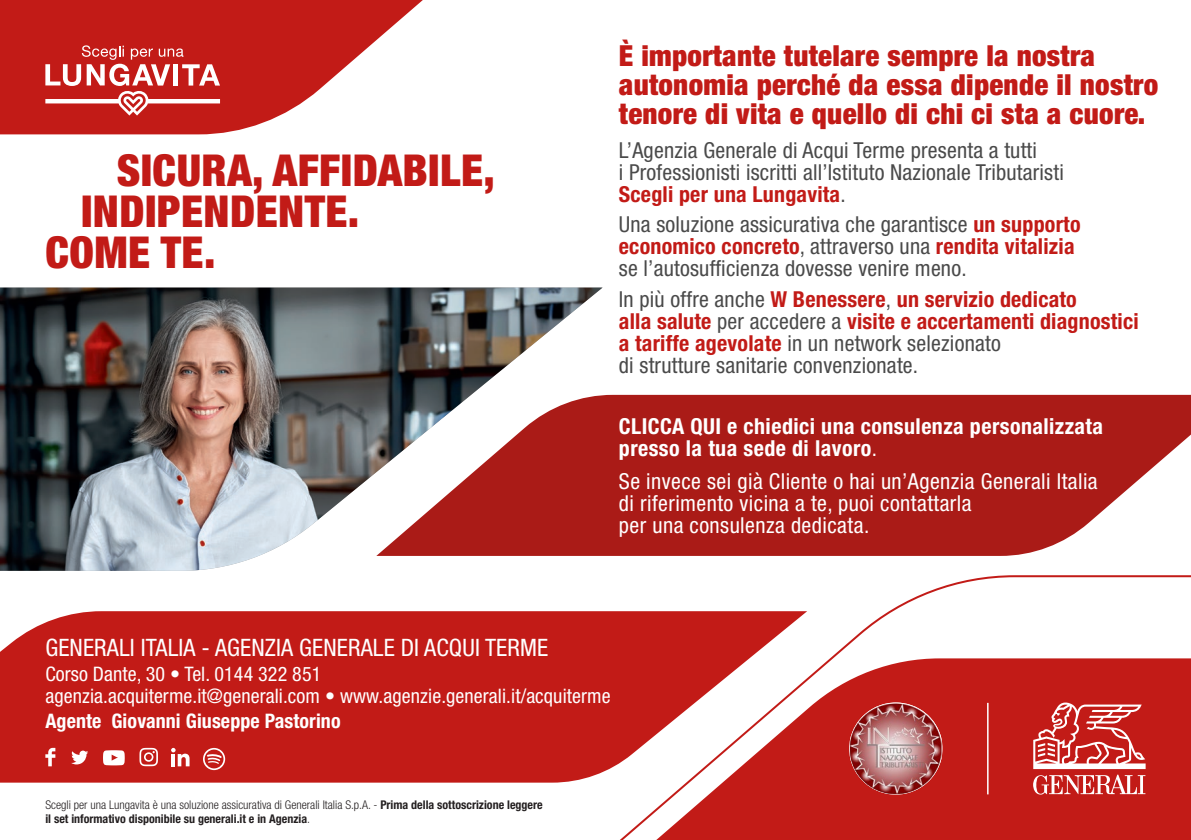
<style>
.page{position:relative;width:1191px;height:840px;background:#fff}
.page>*{position:absolute;margin:0;border:0;box-sizing:border-box;transform-origin:0 0}
.t1{font:900 condensed 44px "Helvetica Neue LT Std";letter-spacing:.01em;color:#c21b17}
.t2{font:900 condensed 29px/29px "Helvetica Neue LT Std";letter-spacing:.01em;color:#c21b17}
.t3{font:condensed 24px "Helvetica Neue LT Std";letter-spacing:.005em;color:#fff}
.t4{font:condensed 22px/22px "Helvetica Neue LT Std";letter-spacing:.01em;color:#4a4a4a}
.t5{font:700 condensed 22px/22px "Helvetica Neue LT Std";letter-spacing:.01em;color:#c21b17}
.t6{font:condensed 22px/22px "Helvetica Neue LT Std";letter-spacing:.02em;color:#fff}
.t7{font:700 condensed 22px/22px "Helvetica Neue LT Std";letter-spacing:.02em;color:#fff}
.t8{font:condensed 20px/22px "Helvetica Neue LT Std";letter-spacing:.005em;color:#fff}
.t9{font:700 condensed 20px "Helvetica Neue LT Std";letter-spacing:.005em;color:#fff}
.t10{font:700 condensed 12px/14px "Helvetica Neue LT Std";color:#231f20}
.s1{font-weight:700;color:#c21b17}
.s2{font-weight:400;color:#4a4a4a}
.s3{font-weight:400}
.s4{font-weight:300}
</style>
<div class="page">
<div style="left:0;top:611px;width:595px;height:171px;background:#c21b17"></div>
<svg style="left:203px;top:747px;width:22px;height:22px"></svg>
<svg style="left:45px;top:747px;width:10px;height:18px"></svg>
<svg style="left:71px;top:750px;width:17px;height:14px"></svg>
<svg style="left:103px;top:749px;width:22px;height:16px"></svg>
<svg style="left:139px;top:747px;width:19px;height:18px"></svg>
<svg style="left:171px;top:747px;width:18px;height:18px"></svg>
<svg style="left:595px;top:575px;width:596px;height:264px"></svg>
<img style="left:0;top:287px;width:602px;height:283px">
<svg style="left:0;top:0;width:423px;height:134px;fill:#c21b17"></svg>
<svg style="left:45px;top:45px;width:175px;height:70px"></svg>
<svg style="left:376px;top:394px;width:815px;height:161px;fill:#aa1b17"></svg>
<h1 class="t1" style="left:117px;top:143px;width:380px">SICURA, AFFIDABILE,</h1>
<h1 class="t1" style="left:81px;top:184px;width:280px">INDIPENDENTE.</h1>
<h1 class="t1" style="left:45px;top:225px;width:172px">COME TE.</h1>
<h2 class="t2" style="left:619px;top:41px;width:541px">È importante tutelare sempre la nostra autonomia perché da essa dipende il nostro tenore di vita e quello di chi ci sta a cuore.</h2>
<p class="t4" style="left:619px;top:138px;width:446px">L’Agenzia Generale di Acqui Terme presenta a tutti<br>i Professionisti iscritti all’Istituto Nazionale Tributaristi<br><span class="s1">Scegli per una Lungavita</span>.</p>
<p class="t4" style="left:619px;top:213px;width:463px">Una soluzione assicurativa che garantisce <span class="s1">un supporto economico concreto</span>, attraverso una <span class="s1">rendita vitalizia </span>se l’autosufficienza dovesse venire meno.</p>
<p class="t5" style="left:619px;top:287px;width:521px"><span class="s2">In più offre anche</span> W Benessere<span class="s2">,</span> un servizio dedicato<br>alla salute <span class="s2">per accedere a</span> visite e accertamenti diagnostici a tariffe agevolate <span class="s2">in un network selezionato<br>di strutture sanitarie convenzionate.</span></p>
<p class="t7" style="left:619px;top:414px;width:486px">CLICCA QUI e chiedici una consulenza personalizzata presso la tua sede di lavoro<span class="s3">.</span></p>
<p class="t6" style="left:619px;top:469px;width:480px">Se invece sei già Cliente o hai un’Agenzia Generali Italia di riferimento vicina a te, puoi contattarla<br>per una consulenza dedicata.</p>
<p class="t3" style="left:45px;top:633px;width:504px">GENERALI ITALIA - AGENZIA GENERALE DI ACQUI TERME</p>
<p class="t8" style="left:45px;top:662px;width:566px">Corso Dante, 30 • Tel. 0144 322 851<br>agenzia.acquiterme.it@generali.com • www.agenzie.generali.it/acquiterme</p>
<p class="t9" style="left:45px;top:708px;width:297px">Agente Giovanni Giuseppe Pastorino</p>
<p class="t10" style="left:45px;top:796px;width:499px"><span class="s4">Scegli per una Lungavita è una soluzione assicurativa di Generali Italia S.p.A. -</span> Prima della sottoscrizione leggere il set informativo disponibile su generali.it e in Agenzia<span class="s4">.</span></p>
</div>
